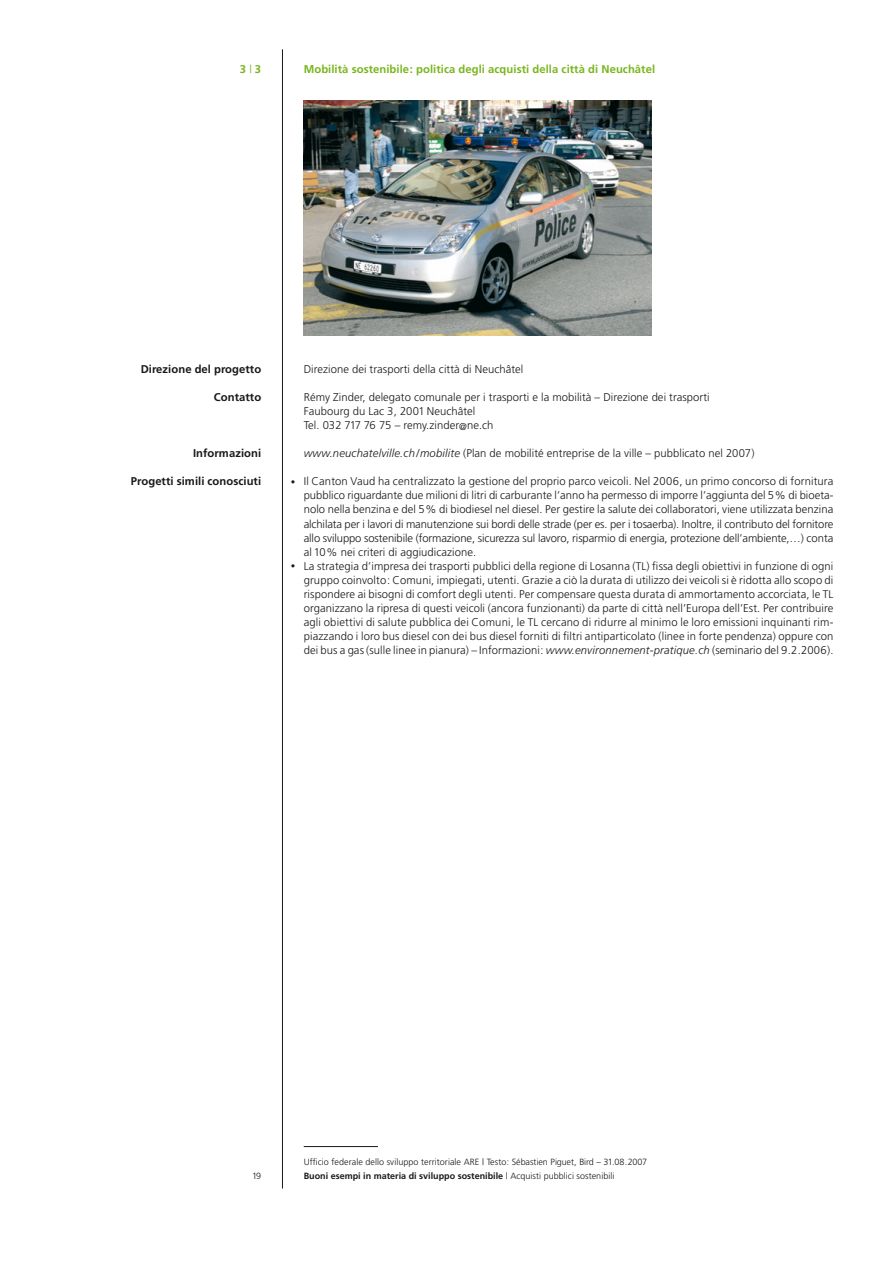
<style>
.page{position:relative;width:893px;height:1263px;background:#fff}
.page>*{position:absolute;margin:0;border:0;box-sizing:border-box;transform-origin:0 0}
.t1{font:300 11.25px/14.1px "Frutiger";letter-spacing:.005em;color:#1a171c}
.t2{font:700 11.25px "Frutiger";letter-spacing:.005em;color:#7ab51d}
.t3{font:700 11.25px "Frutiger";letter-spacing:.005em;color:#1a171c}
.t4{font:300 9px/14.1px "Frutiger";letter-spacing:.005em;color:#1a171c}
.s1{font-weight:300}
.s2{font-size:9.75px}
.s3{font-style:italic}
.s4{font-size:10.95px}
.s5{font-weight:700}
</style>
<div class="page">
<hr style="left:282px;top:49px;width:1px;height:1139px;background:#1a171c">
<img style="left:304px;top:101px;width:347px;height:234px">
<hr style="left:304px;top:1146px;width:74px;height:1px;background:#1a171c">
<p class="t2" style="left:240px;top:64px;width:23px">3 <span class="s1">|</span> 3</p>
<p class="t2" style="left:304px;top:64px;width:353px">Mobilità sostenibile : politica degli acquisti della città di Neuchâtel</p>
<p class="t3" style="left:141px;top:364px;width:122px">Direzione del progetto</p>
<p class="t3" style="left:214px;top:392px;width:49px">Contatto</p>
<p class="t3" style="left:193px;top:449px;width:70px">Informazioni</p>
<p class="t3" style="left:131px;top:477px;width:132px">Progetti simili conosciuti</p>
<p class="t4" style="left:291px;top:475px;width:6px">•</p>
<p class="t4" style="left:291px;top:560px;width:6px">•</p>
<p class="t1" style="left:304px;top:363px;width:221px">Direzione dei trasporti della città di Neuchâtel</p>
<p class="t1" style="left:304px;top:391px;width:407px">Rémy Zinder, delegato comunale per i trasporti e la mobilità – Direzione dei trasporti<br>Faubourg du Lac 3, 2001 Neuchâtel<br>Tel. 032 717 76 75 – remy.zinder<span class="s2">@</span>ne.ch</p>
<p class="t1" style="left:304px;top:447px;width:452px"><span class="s3">www.neuchatelville.ch/mobilite</span> (Plan de mobilité entreprise de la ville – pubblicato nel 2007)</p>
<p class="t1" style="left:304px;top:475px;width:531px">Il Canton Vaud ha centralizzato la gestione del proprio parco veicoli. Nel 2006, un primo concorso di fornitura pubblico riguardante due milioni di litri di carburante l’anno ha permesso di imporre l’aggiunta del 5 <span class="s4">%</span> di bioeta&shy;nolo nella benzina e del 5 <span class="s4">%</span> di biodiesel nel diesel. Per gestire la salute dei collaboratori, viene utilizzata benzina alchilata per i lavori di manutenzione sui bordi delle strade (per es. per i tosaerba). Inoltre, il contributo del fornitore allo sviluppo sostenibile (formazione, sicurezza sul lavoro, risparmio di energia, protezione dell’ambiente,…) conta al 10 <span class="s4">%</span> nei criteri di aggiudicazione.<br>La strategia d’impresa dei trasporti pubblici della regione di Losanna (<span class="s4">TL</span>) fissa degli obiettivi in funzione di ogni gruppo coinvolto : Comuni, impiegati, utenti. Grazie a ciò la durata di utilizzo dei veicoli si è ridotta allo scopo di rispondere ai bisogni di comfort degli utenti. Per compensare questa durata di ammortamento accorciata, le <span class="s4">TL </span>organizzano la ripresa di questi veicoli (ancora funzionanti) da parte di città nell’Europa dell’Est. Per contribuire agli obiettivi di salute pubblica dei Comuni, le <span class="s4">TL</span> cercano di ridurre al minimo le loro emissioni inquinanti rim&shy;piazzando i loro bus diesel con dei bus diesel forniti di filtri antiparticolato (linee in forte pendenza) oppure con dei bus a gas (sulle linee in pianura) – Informazioni : <span class="s3">www.environnement-pratique.ch</span> (seminario del 9.2.2006).</p>
<p class="t4" style="left:252px;top:1170px;width:11px">19</p>
<p class="t4" style="left:304px;top:1155px;width:345px">Ufficio federale dello sviluppo territoriale ARE | Testo : Sébastien Piguet, Bird – 31.08.2007<br><span class="s5">Buoni esempi in materia di sviluppo sostenibile</span> | Acquisti pubblici sostenibili</p>
</div>
